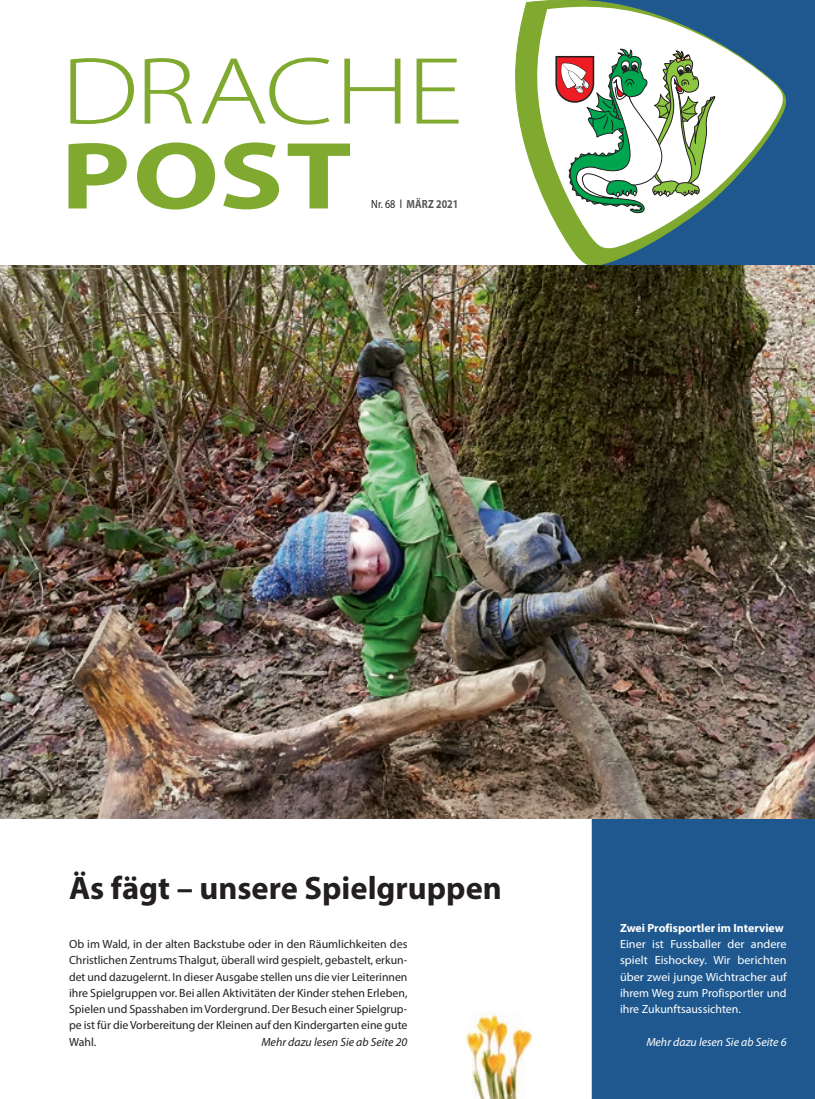
<style>
.page{position:relative;width:815px;height:1099px;background:#fff}
.page>*{position:absolute;margin:0;border:0;box-sizing:border-box;transform-origin:0 0}
.t1{font:300 96.25px "Myriad Pro";letter-spacing:-.03em;color:#7fa92f;scale:1.25 1}
.t2{font:700 96.25px "Myriad Pro";color:#7fa92f;scale:1.25 1}
.t3{font:700 32.5px "Myriad Pro";color:#231f20}
.t4{font:11.88px/16.2px "Myriad Pro";color:#231f20;text-align:justify}
.t5{font:11.88px/16.2px "Myriad Pro";color:#fff;text-align:justify}
.t6{font:700 11.88px "Myriad Pro";color:#fff}
.t7{font:italic 11.88px "Myriad Pro";color:#231f20}
.t8{font:italic 11.88px "Myriad Pro";color:#fff}
.t9{font:700 11.88px "Myriad Pro";letter-spacing:.01em;color:#57585a;scale:.85 1}
.s1{font-weight:400;color:#231f20}
</style>
<div class="page">
<svg style="left:564px;top:0;width:251px;height:1098px;background:#35689a"></svg>
<svg style="left:515px;top:0;width:273px;height:265px"></svg>
<svg style="left:531px;top:4px;width:254px;height:245px"></svg>
<svg style="left:555px;top:49px;width:161px;height:167px"></svg>
<img style="left:0;top:265px;width:815px;height:553px">
<img style="left:465px;top:1014px;width:66px;height:84px">
<h1 class="t1" style="left:61px;top:33px;width:323px">DRACHE</h1>
<h1 class="t2" style="left:61px;top:113px;width:235px">POST</h1>
<p class="t9" style="left:371px;top:197px;width:104px"><span class="s1">Nr. 68 l</span> MÄRZ 2021</p>
<h2 class="t3" style="left:69px;top:867px;width:434px">Äs fägt – unsere Spielgruppen</h2>
<p class="t4" style="left:69px;top:935px;width:340px">Ob im Wald, in der alten Backstube oder in den Räumlichkeiten des Christlichen Zentrums Thalgut, überall wird gespielt, gebastelt, erkun&shy;det und dazugelernt. In dieser Ausgabe stellen uns die vier Leiterinnen ihre Spielgruppen vor. Bei allen Aktivitäten der Kinder stehen Erleben, Spielen und Spasshaben im Vordergrund. Der Besuch einer Spielgrup&shy;pe ist für die Vorbereitung der Kleinen auf den Kindergarten eine gute Wahl.</p>
<p class="t7" style="left:261px;top:1034px;width:148px">Mehr dazu lesen Sie ab Seite 20</p>
<p class="t6" style="left:620px;top:920px;width:165px">Zwei Profisportler im Interview</p>
<p class="t5" style="left:620px;top:935px;width:168px">Einer ist Fussballer der andere spielt Eishockey. Wir berichten über zwei junge Wichtracher auf ihrem Weg zum Profisportler und ihre Zukunftsaussichten.</p>
<p class="t8" style="left:646px;top:1034px;width:142px">Mehr dazu lesen Sie ab Seite 6</p>
</div>
